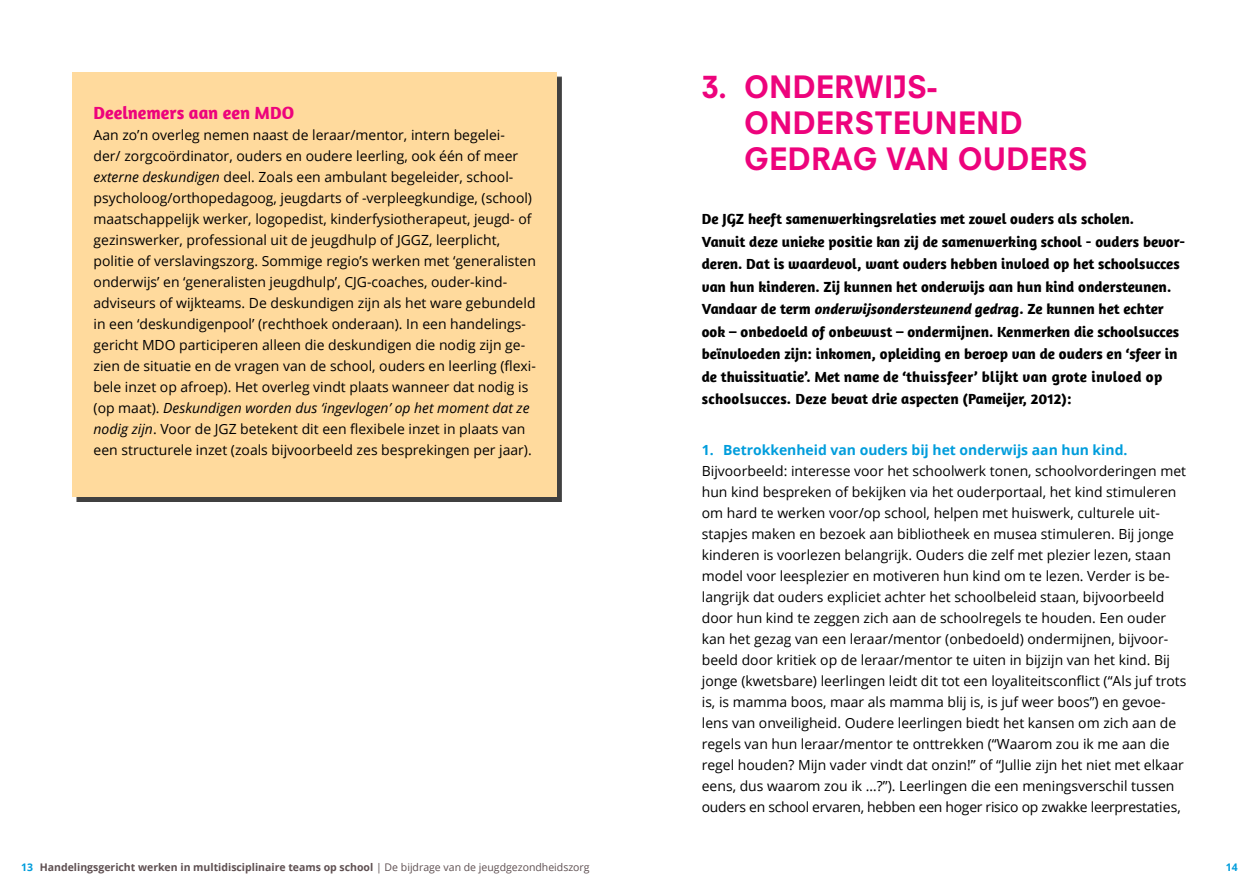
<style>
.page{position:relative;width:1259px;height:893px;background:#fff}
.page>*{position:absolute;margin:0;border:0;box-sizing:border-box;transform-origin:0 0}
.t1{font:800 30px/36px "Neuzeit S";color:#ed037c}
.t2{font:700 18px "Amaranth";color:#ed037c}
.t3{font:700 15px/22.5px "Amaranth";color:#000}
.t4{font:13.95px/21px "Open Sans";color:#000}
.t5{font:700 13.95px "Open Sans";color:#009ddc}
.t6{font:700 10.5px "Open Sans";color:#5e4f51}
.t7{font:700 10.5px "Open Sans";color:#009ddc}
.s1{font-style:italic}
.s2{color:#009ddc}
.s3{font-weight:400}
</style>
<div class="page">
<div style="left:77px;top:77px;width:485px;height:425px;background:#404040"></div>
<div style="left:72px;top:72px;width:485px;height:425px;background:#ffda9d"></div>
<p class="t2" style="left:94px;top:101px;width:202px">Deelnemers aan een MDO</p>
<p class="t4" style="left:94px;top:124px;width:444px">Aan zo’n overleg nemen naast de leraar/mentor, intern begelei-<br>der/ zorgcoördinator, ouders en oudere leerling, ook één of meer <span class="s1">externe deskundigen</span> deel. Zoals een ambulant begeleider, school&shy;psycholoog/orthopedagoog, jeugdarts of -verpleegkundige, (school) maatschappelijk werker, logopedist, kinderfysiotherapeut, jeugd- of gezinswerker, professional uit de jeugdhulp of JGGZ, leerplicht, politie of verslavingszorg. Sommige regio’s werken met ‘generalisten onderwijs’ en ‘generalisten jeugdhulp’, CJG-coaches, ouder-kind&shy;adviseurs of wijkteams. De deskundigen zijn als het ware gebundeld in een ‘deskundigenpool’ (rechthoek onderaan). In een handelings&shy;gericht MDO participeren alleen die deskundigen die nodig zijn ge&shy;zien de situatie en de vragen van de school, ouders en leerling (flexi&shy;bele inzet op afroep). Het overleg vindt plaats wanneer dat nodig is (op maat). <span class="s1">Deskundigen worden dus ‘ingevlogen’ op het moment dat ze nodig zijn</span>. Voor de JGZ betekent dit een flexibele inzet in plaats van een structurele inzet (zoals bijvoorbeeld zes besprekingen per jaar).</p>
<h1 class="t1" style="left:744px;top:69px;width:345px;text-indent:-43px">3. ONDERWIJS-<br>ONDERSTEUNEND<br>GEDRAG VAN OUDERS</h1>
<p class="t3" style="left:702px;top:207px;width:485px">De JGZ heeft samenwerkingsrelaties met zowel ouders als scholen.<br>Vanuit deze unieke positie kan zij de samenwerking school - ouders bevor&shy;deren. Dat is waardevol, want ouders hebben invloed op het schoolsucces van hun kinderen. Zij kunnen het onderwijs aan hun kind ondersteunen.<br>Vandaar de term <span class="s1">onderwijsondersteunend gedrag</span>. Ze kunnen het echter ook – onbedoeld of onbewust – ondermijnen. Kenmerken die schoolsucces beïnvloeden zijn: inkomen, opleiding en beroep van de ouders en ‘sfeer in de thuissituatie’. Met name de ‘thuissfeer’ blijkt van grote invloed op schoolsucces. Deze bevat drie aspecten (Pameijer, 2012):</p>
<p class="t5" style="left:702px;top:440px;width:427px">1. Betrokkenheid van ouders bij het onderwijs aan hun kind.</p>
<p class="t4" style="left:702px;top:460px;width:486px">Bijvoorbeeld: interesse voor het schoolwerk tonen, schoolvorderingen met hun kind bespreken of bekijken via het ouderportaal, het kind stimuleren om hard te werken voor/op school, helpen met huiswerk, culturele uit&shy;stapjes maken en bezoek aan bibliotheek en musea stimuleren. Bij jonge kinderen is voorlezen belangrijk. Ouders die zelf met plezier lezen, staan model voor leesplezier en motiveren hun kind om te lezen. Verder is be&shy;langrijk dat ouders expliciet achter het schoolbeleid staan, bijvoorbeeld door hun kind te zeggen zich aan de schoolregels te houden. Een ouder kan het gezag van een leraar/mentor (onbedoeld) ondermijnen, bijvoor&shy;beeld door kritiek op de leraar/mentor te uiten in bijzijn van het kind. Bij jonge (kwetsbare) leerlingen leidt dit tot een loyaliteitsconflict (“Als juf trots is, is mamma boos, maar als mamma blij is, is juf weer boos”) en gevoe&shy;lens van onveiligheid. Oudere leerlingen biedt het kansen om zich aan de regels van hun leraar/mentor te onttrekken (“Waarom zou ik me aan die regel houden? Mijn vader vindt dat onzin!” of “Jullie zijn het niet met elkaar eens, dus waarom zou ik …?”). Leerlingen die een meningsverschil tussen ouders en school ervaren, hebben een hoger risico op zwakke leerprestaties,</p>
<p class="t6" style="left:21px;top:859px;width:570px"><span class="s2">13</span> Handelingsgericht werken in multidisciplinaire teams op school <span class="s3">| De bijdrage van de jeugdgezondheidszorg</span></p>
<p class="t7" style="left:1225px;top:859px;width:13px">14</p>
</div>
